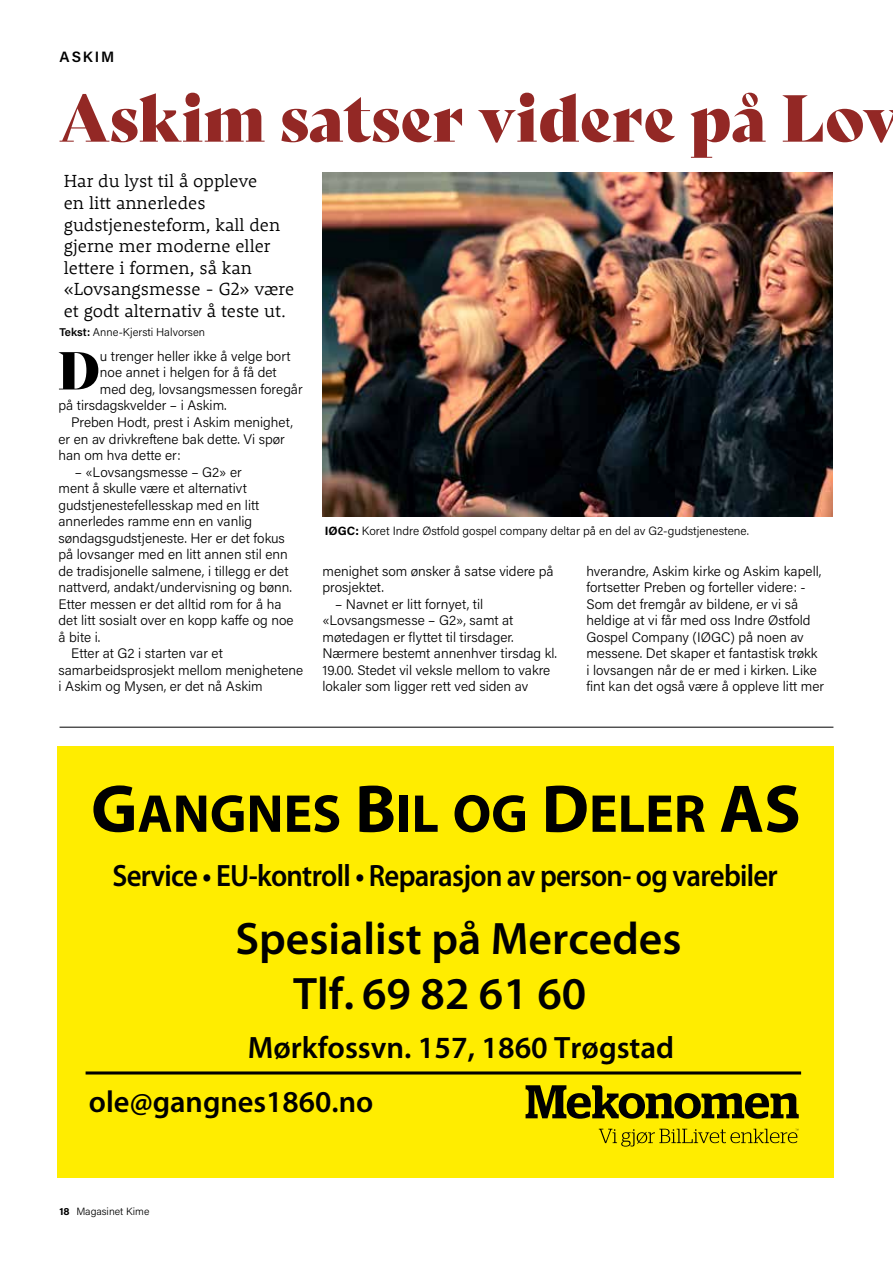
<style>
.page{position:relative;width:893px;height:1263px;background:#fff}
.page>*{position:absolute;margin:0;border:0;box-sizing:border-box;transform-origin:0 0}
.t1{font:64.5px "Bely Display";color:#932825}
.t2{font:700 53.7px "Myriad Pro";color:#000}
.t3{font:51.9px "Bely Display";color:#000}
.t4{font:600 45.6px/54.8px "Myriad Pro";color:#000}
.t5{font:600 30.9px "Myriad Pro";letter-spacing:-.025em;color:#000;scale:.93 1}
.t6{font:600 30.9px "Myriad Pro";color:#000}
.t7{font:600 30.45px "Myriad Pro";color:#000}
.t8{font:300 18px/21.6px "Rooney";color:#000}
.t9{font:600 15px "Acumin Pro";letter-spacing:.13em;color:#000}
.t10{font:300 13.8px/16.5px "Acumin Pro";color:#000}
.t11{font:300 12px "Acumin Pro";color:#000}
.t12{font:300 11.25px "Acumin Pro";color:#000}
.t13{font:300 10.5px "Acumin Pro";color:#000}
.s1{font-weight:600}
.s2{font-weight:700}
.s3{font-size:68.1px}
</style>
<div class="page">
<div style="left:57px;top:746px;width:776px;height:432px;background:#ffed00"></div>
<svg style="left:526px;top:1085px;width:273px;height:34px"></svg>
<svg style="left:599px;top:1129px;width:200px;height:17px"></svg>
<hr style="left:86px;top:1071px;width:715px;height:3px;background:#000">
<hr style="left:60px;top:727px;width:773px;height:1px;background:#000">
<img style="left:322px;top:172px;width:510px;height:345px">
<p class="t9" style="left:60px;top:46px;width:56px">ASKIM</p>
<h1 class="t1" style="left:60px;top:66px;width:843px">Askim satser videre på Lov</h1>
<h3 class="t8" style="left:64px;top:170px;width:232px">Har du lyst til å oppleve<br>en litt annerledes gudstjenesteform, kall den gjerne mer moderne eller lettere i formen, så kan «Lovsangsmesse - G2» være et godt alternativ å teste ut.</h3>
<p class="t12" style="left:60px;top:324px;width:147px"><span class="s1">Tekst:</span> Anne-Kjersti Halvorsen</p>
<h3 class="t3" style="left:57px;top:329px;width:44px">D</h3>
<p class="t10" style="left:100px;top:347px;width:192px">u trenger heller ikke å velge bort</p>
<p class="t10" style="left:100px;top:364px;width:178px">noe annet i helgen for å få det</p>
<p class="t10" style="left:100px;top:380px;width:204px">med deg, lovsangsmessen foregår</p>
<p class="t10" style="left:58px;top:397px;width:170px">på tirsdagskvelder – i Askim.</p>
<p class="t10" style="left:71px;top:413px;width:223px">Preben Hodt, prest i Askim menighet,</p>
<p class="t10" style="left:58px;top:430px;width:228px">er en av drivkreftene bak dette. Vi spør</p>
<p class="t10" style="left:58px;top:446px;width:124px">han om hva dette er:</p>
<p class="t10" style="left:75px;top:463px;width:169px">– «Lovsangsmesse – G2» er</p>
<p class="t10" style="left:58px;top:479px;width:190px">ment å skulle være et alternativt</p>
<p class="t10" style="left:58px;top:496px;width:202px">gudstjenestefellesskap med en litt</p>
<p class="t10" style="left:58px;top:512px;width:195px">annerledes ramme enn en vanlig</p>
<p class="t10" style="left:58px;top:529px;width:228px">søndagsgudstjeneste. Her er det fokus</p>
<p class="t10" style="left:58px;top:545px;width:231px">på lovsanger med en litt annen stil enn</p>
<p class="t10" style="left:58px;top:562px;width:232px">de tradisjonelle salmene, i tillegg er det</p>
<p class="t10" style="left:58px;top:578px;width:235px">nattverd, andakt/undervisning og bønn.</p>
<p class="t10" style="left:58px;top:595px;width:225px">Etter messen er det alltid rom for å ha</p>
<p class="t10" style="left:58px;top:611px;width:237px">det litt sosialt over en kopp kaffe og noe</p>
<p class="t10" style="left:58px;top:628px;width:43px">å bite i.</p>
<p class="t10" style="left:71px;top:644px;width:153px">Etter at G2 i starten var et</p>
<p class="t10" style="left:58px;top:661px;width:246px">samarbeidsprosjekt mellom menighetene</p>
<p class="t10" style="left:58px;top:677px;width:206px">i Askim og Mysen, er det nå Askim</p>
<p class="t11" style="left:325px;top:522px;width:426px"><span class="s2">IØGC:</span> Koret Indre Østfold gospel company deltar på en del av G2-gudstjenestene.</p>
<p class="t10" style="left:322px;top:562px;width:233px">menighet som ønsker å satse videre på prosjektet.</p>
<p class="t10" style="left:322px;top:595px;width:236px;text-indent:13px">– Navnet er litt fornyet, til «Lovsangsmesse – G2», samt at møtedagen er flyttet til tirsdager.<br>Nærmere bestemt annenhver tirsdag kl.<br>19.00. Stedet vil veksle mellom to vakre lokaler som ligger rett ved siden av</p>
<p class="t10" style="left:586px;top:562px;width:239px">hverandre, Askim kirke og Askim kapell, fortsetter Preben og forteller videre: - Som det fremgår av bildene, er vi så heldige at vi får med oss Indre Østfold Gospel Company (IØGC) på noen av messene. Det skaper et fantastisk trøkk i lovsangen når de er med i kirken. Like fint kan det også være å oppleve litt mer</p>
<h2 class="t2" style="left:91px;top:779px;width:711px"><span class="s3">G</span>ANGNES <span class="s3">B</span>IL OG <span class="s3">D</span>ELER <span class="s3">AS</span></h2>
<h3 class="t5" style="left:113px;top:855px;width:717px">Service • EU-kontroll • Reparasjon av person- og varebiler</h3>
<h3 class="t4" style="left:293px;top:910px;width:390px;text-indent:-58px">Spesialist på Mercedes<br>Tlf. 69 82 61 60</h3>
<h3 class="t6" style="left:248px;top:1028px;width:428px">Mørkfossvn. 157, 1860 Trøgstad</h3>
<h3 class="t7" style="left:89px;top:1082px;width:286px">ole@gangnes1860.no</h3>
<p class="t13" style="left:60px;top:1204px;width:91px"><span class="s2">18</span> Magasinet Kime</p>
</div>
